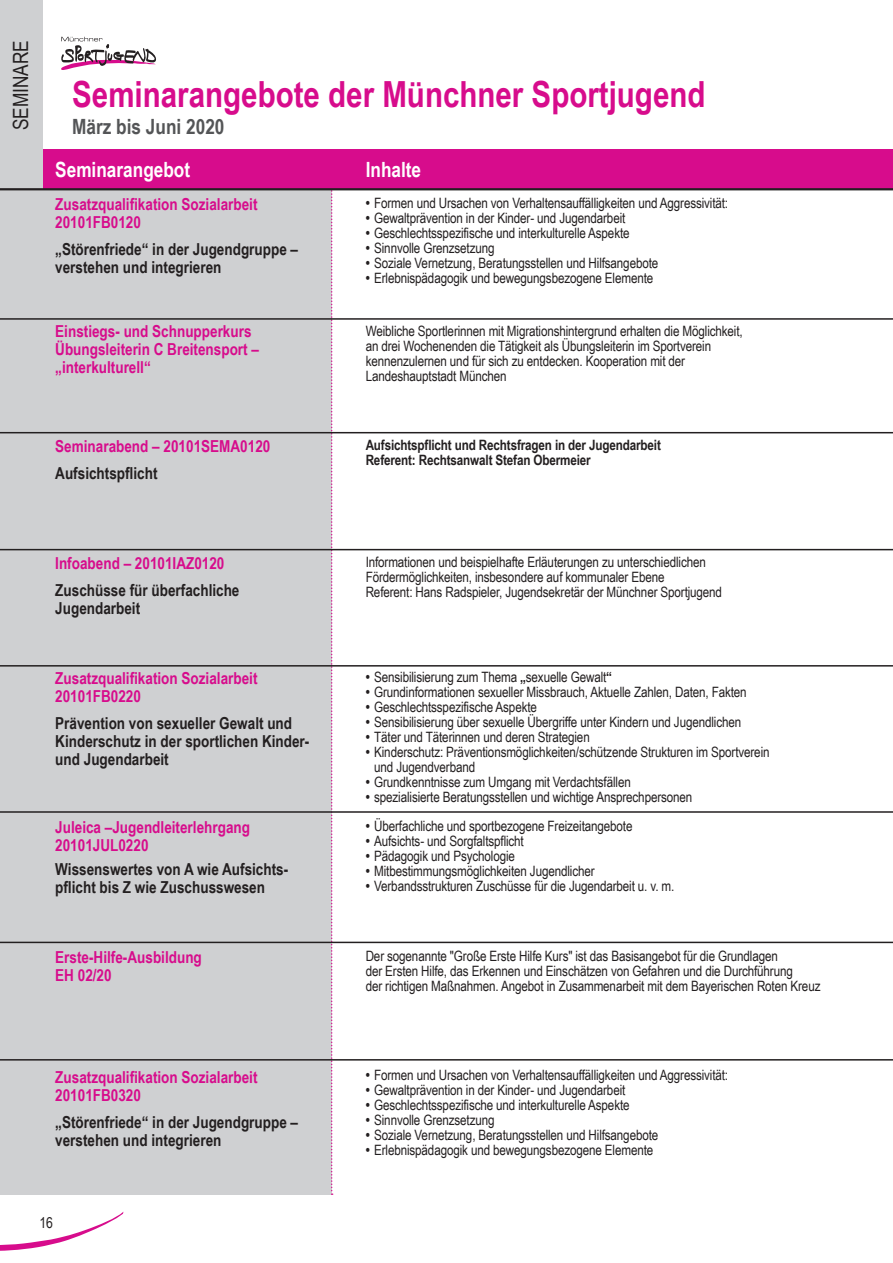
<style>
.page{position:relative;width:893px;height:1263px;background:#fff}
.page>*{position:absolute;margin:0;border:0;box-sizing:border-box;transform-origin:0 0}
.t1{font:700 36px "Arial Narrow";color:#d70c8c}
.t2{font:700 21px "Arial Narrow";color:#fff}
.t3{font:700 21px "Arial Narrow";color:#545557}
.t4{font:21px "Arial Narrow";color:#231f20}
.t5{font:700 16.5px/18px "Arial Narrow";color:#d70c8c}
.t6{font:700 16.5px/18px "Arial Narrow";color:#231f20}
.t7{font:15px "Arial Narrow";color:#231f20}
.t8{font:14.25px "Arial Narrow";letter-spacing:-.01em;color:#231f20}
.t9{font:700 14.25px "Arial Narrow";letter-spacing:-.01em;color:#231f20}
.s1{font-weight:700}
</style>
<div class="page">
<svg style="left:0;top:1211px;width:124px;height:40px"></svg>
<svg style="left:61px;top:37px;width:95px;height:33px"></svg>
<div style="left:0;top:187px;width:332px;height:1008px;background:#cfd0d2"></div>
<div style="left:0;top:149px;width:893px;height:40px;background:#d70c8c"></div>
<div style="left:0;top:0;width:43px;height:258px;background:#cfd0d2"></div>
<svg style="left:331px;top:190px;width:2px;height:1005px"></svg>
<hr style="left:0;top:318px;width:893px;height:2px;background:#231f20">
<hr style="left:0;top:188px;width:893px;height:2px;background:#231f20">
<hr style="left:0;top:432px;width:893px;height:1px;background:#231f20">
<hr style="left:0;top:549px;width:893px;height:1px;background:#231f20">
<hr style="left:0;top:665px;width:893px;height:1px;background:#231f20">
<hr style="left:0;top:811px;width:893px;height:2px;background:#231f20">
<hr style="left:0;top:942px;width:893px;height:1px;background:#231f20">
<hr style="left:0;top:1059px;width:893px;height:1px;background:#231f20">
<p class="t4" style="left:5px;top:130px;width:91px;rotate:-90deg">SEMINARE</p>
<p class="t1" style="left:72px;top:67px;width:635px">Seminarangebote der Münchner Sportjugend</p>
<p class="t3" style="left:72px;top:111px;width:154px">März bis Juni 2020</p>
<p class="t2" style="left:55px;top:153px;width:136px">Seminarangebot</p>
<p class="t2" style="left:366px;top:153px;width:57px">Inhalte</p>
<p class="t5" style="left:55px;top:194px;width:204px">Zusatzqualifikation Sozialarbeit<br>20101FB0120</p>
<p class="t6" style="left:55px;top:239px;width:244px">„Störenfriede“ in der Jugendgruppe –</p>
<p class="t6" style="left:55px;top:257px;width:168px">verstehen und integrieren</p>
<p class="t5" style="left:55px;top:322px;width:198px">Einstiegs- und Schnupperkurs</p>
<p class="t5" style="left:55px;top:340px;width:205px">Übungsleiterin C Breitensport –</p>
<p class="t5" style="left:55px;top:358px;width:97px">„interkulturell“</p>
<p class="t5" style="left:55px;top:436px;width:217px">Seminarabend – 20101SEMA0120</p>
<p class="t6" style="left:55px;top:463px;width:104px">Aufsichtspflicht</p>
<p class="t8" style="left:366px;top:193px;width:364px"><span class="s1">•</span> Formen und Ursachen von Verhaltensauffälligkeiten und Aggressivität:</p>
<p class="t8" style="left:366px;top:208px;width:261px"><span class="s1">•</span> Gewaltprävention in der Kinder- und Jugendarbeit</p>
<p class="t8" style="left:366px;top:223px;width:265px"><span class="s1">•</span> Geschlechtsspezifische und interkulturelle Aspekte</p>
<p class="t8" style="left:366px;top:238px;width:130px"><span class="s1">•</span> Sinnvolle Grenzsetzung</p>
<p class="t8" style="left:366px;top:253px;width:294px"><span class="s1">•</span> Soziale Vernetzung, Beratungsstellen und Hilfsangebote</p>
<p class="t8" style="left:366px;top:268px;width:289px"><span class="s1">•</span> Erlebnispädagogik und bewegungsbezogene Elemente</p>
<p class="t8" style="left:366px;top:320px;width:378px">Weibliche Sportlerinnen mit Migrationshintergrund erhalten die Möglichkeit,</p>
<p class="t8" style="left:366px;top:335px;width:347px">an drei Wochenenden die Tätigkeit als Übungsleiterin im Sportverein</p>
<p class="t8" style="left:366px;top:350px;width:321px">kennenzulernen und für sich zu entdecken. Kooperation mit der</p>
<p class="t8" style="left:366px;top:365px;width:142px">Landeshauptstadt München</p>
<p class="t9" style="left:366px;top:434px;width:297px">Aufsichtspflicht und Rechtsfragen in der Jugendarbeit</p>
<p class="t9" style="left:366px;top:449px;width:227px">Referent: Rechtsanwalt Stefan Obermeier</p>
<p class="t5" style="left:55px;top:553px;width:171px">Infoabend – 20101IAZ0120</p>
<p class="t6" style="left:55px;top:580px;width:186px">Zuschüsse für überfachliche</p>
<p class="t6" style="left:55px;top:598px;width:86px">Jugendarbeit</p>
<p class="t8" style="left:366px;top:552px;width:342px">Informationen und beispielhafte Erläuterungen zu unterschiedlichen</p>
<p class="t8" style="left:366px;top:567px;width:301px">Fördermöglichkeiten, insbesondere auf kommunaler Ebene</p>
<p class="t8" style="left:366px;top:582px;width:358px">Referent: Hans Radspieler, Jugendsekretär der Münchner Sportjugend</p>
<p class="t5" style="left:55px;top:668px;width:204px">Zusatzqualifikation Sozialarbeit<br>20101FB0220</p>
<p class="t6" style="left:55px;top:713px;width:238px">Prävention von sexueller Gewalt und</p>
<p class="t6" style="left:55px;top:731px;width:256px">Kinderschutz in der sportlichen Kinder&shy;und Jugendarbeit</p>
<p class="t8" style="left:366px;top:667px;width:248px"><span class="s1">•</span> Sensibilisierung zum Thema <span class="s1">„</span>sexuelle Gewalt<span class="s1">“</span></p>
<p class="t8" style="left:366px;top:682px;width:383px"><span class="s1">•</span> Grundinformationen sexueller Missbrauch, Aktuelle Zahlen, Daten, Fakten</p>
<p class="t8" style="left:366px;top:697px;width:173px"><span class="s1">•</span> Geschlechtsspezifische Aspekte</p>
<p class="t8" style="left:366px;top:712px;width:377px"><span class="s1">•</span> Sensibilisierung über sexuelle Übergriffe unter Kindern und Jugendlichen</p>
<p class="t8" style="left:366px;top:727px;width:226px"><span class="s1">•</span> Täter und Täterinnen und deren Strategien</p>
<p class="t8" style="left:366px;top:742px;width:405px"><span class="s1">•</span> Kinderschutz: Präventionsmöglichkeiten/schützende Strukturen im Sportverein</p>
<p class="t8" style="left:374px;top:757px;width:103px">und Jugendverband</p>
<p class="t8" style="left:366px;top:772px;width:267px"><span class="s1">•</span> Grundkenntnisse zum Umgang mit Verdachtsfällen</p>
<p class="t8" style="left:366px;top:787px;width:328px"><span class="s1">•</span> spezialisierte Beratungsstellen und wichtige Ansprechpersonen</p>
<p class="t5" style="left:55px;top:817px;width:196px">Juleica –Jugendleiterlehrgang</p>
<p class="t5" style="left:55px;top:835px;width:95px">20101JUL0220</p>
<p class="t6" style="left:55px;top:859px;width:235px">Wissenswertes von A wie Aufsichts&shy;pflicht bis Z wie Zuschusswesen</p>
<p class="t8" style="left:366px;top:815px;width:268px"><span class="s1">•</span> Überfachliche und sportbezogene Freizeitangebote</p>
<p class="t8" style="left:366px;top:830px;width:160px"><span class="s1">•</span> Aufsichts- und Sorgfaltspflicht</p>
<p class="t8" style="left:366px;top:845px;width:151px"><span class="s1">•</span> Pädagogik und Psychologie</p>
<p class="t8" style="left:366px;top:860px;width:230px"><span class="s1">•</span> Mitbestimmungsmöglichkeiten Jugendlicher</p>
<p class="t8" style="left:366px;top:875px;width:310px"><span class="s1">•</span> Verbandsstrukturen Zuschüsse für die Jugendarbeit u. v. m.</p>
<p class="t5" style="left:55px;top:948px;width:148px">Erste-Hilfe-Ausbildung</p>
<p class="t5" style="left:55px;top:966px;width:58px">EH 02/20</p>
<p class="t8" style="left:366px;top:945px;width:414px">Der sogenannte "Große Erste Hilfe Kurs" ist das Basisangebot für die Grundlagen</p>
<p class="t8" style="left:366px;top:960px;width:429px">der Ersten Hilfe, das Erkennen und Einschätzen von Gefahren und die Durchführung</p>
<p class="t8" style="left:366px;top:975px;width:456px">der richtigen Maßnahmen. Angebot in Zusammenarbeit mit dem Bayerischen Roten Kreuz</p>
<p class="t5" style="left:55px;top:1067px;width:204px">Zusatzqualifikation Sozialarbeit<br>20101FB0320</p>
<p class="t6" style="left:55px;top:1112px;width:244px">„Störenfriede“ in der Jugendgruppe –</p>
<p class="t6" style="left:55px;top:1130px;width:168px">verstehen und integrieren</p>
<p class="t7" style="left:39px;top:1212px;width:15px">16</p>
<p class="t8" style="left:366px;top:1064px;width:364px"><span class="s1">•</span> Formen und Ursachen von Verhaltensauffälligkeiten und Aggressivität:</p>
<p class="t8" style="left:366px;top:1079px;width:261px"><span class="s1">•</span> Gewaltprävention in der Kinder- und Jugendarbeit</p>
<p class="t8" style="left:366px;top:1094px;width:265px"><span class="s1">•</span> Geschlechtsspezifische und interkulturelle Aspekte</p>
<p class="t8" style="left:366px;top:1109px;width:130px"><span class="s1">•</span> Sinnvolle Grenzsetzung</p>
<p class="t8" style="left:366px;top:1124px;width:294px"><span class="s1">•</span> Soziale Vernetzung, Beratungsstellen und Hilfsangebote</p>
<p class="t8" style="left:366px;top:1139px;width:289px"><span class="s1">•</span> Erlebnispädagogik und bewegungsbezogene Elemente</p>
</div>
